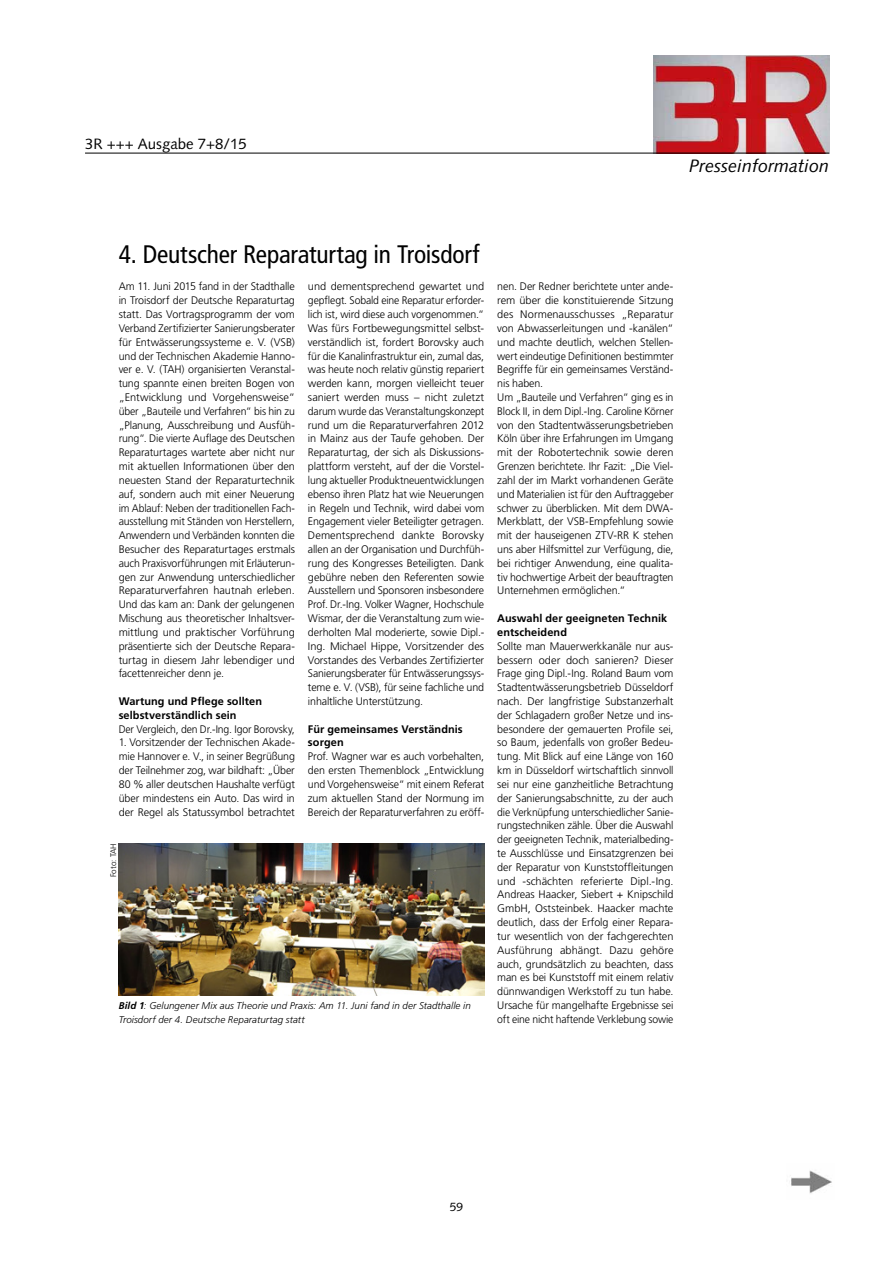
<style>
.page{position:relative;width:893px;height:1263px;background:#fff}
.page>*{position:absolute;margin:0;border:0;box-sizing:border-box;transform-origin:0 0}
.t1{font:condensed 25.35px "Frutiger LT Pro";letter-spacing:-.01em;color:#000}
.t2{font:italic 18px "Syntax LT Std";color:#000}
.t3{font:15px "Syntax LT Std";color:#000}
.t4{font:12px "Syntax LT Std";color:#000}
.t5{font:300 10.95px/13.8px "Frutiger LT Pro";letter-spacing:-.01em;color:#000;text-align:justify}
.t6{font:700 10.95px/13.8px "Frutiger LT Pro";letter-spacing:.01em;color:#000}
.t7{font:300 10.95px "Frutiger LT Pro";letter-spacing:-.01em;color:#000;scale:.96 1}
.t8{font:italic 300 9.75px/13.8px "Frutiger LT Pro";letter-spacing:.005em;color:#000}
.t9{font:300 8.1px "Frutiger LT Pro";color:#000}
.s1{font-weight:700}
</style>
<div class="page">
<img style="left:654px;top:55px;width:175px;height:98px">
<img style="left:791px;top:1170px;width:41px;height:24px">
<hr style="left:85px;top:153px;width:744px;height:1px;background:#000">
<img style="left:119px;top:843px;width:365px;height:152px">
<h3 class="t3" style="left:85px;top:135px;width:163px">3R +++ Ausgabe 7+8/15</h3>
<h2 class="t2" style="left:689px;top:155px;width:142px">Presseinformation</h2>
<h1 class="t1" style="left:119px;top:239px;width:362px">4. Deutscher Reparaturtag in Troisdorf</h1>
<p class="t5" style="left:119px;top:280px;width:178px">Am 11. Juni 2015 fand in der Stadthalle in Troisdorf der Deutsche Reparaturtag statt. Das Vortragsprogramm der vom Verband Zertifizierter Sanierungsberater für Entwässerungssysteme e. V. (VSB) und der Technischen Akademie Hanno&shy;ver e. V. (TAH) organisierten Veranstal&shy;tung spannte einen breiten Bogen von „Entwicklung und Vorgehensweise“ über „Bauteile und Verfahren“ bis hin zu „Planung, Ausschreibung und Ausfüh&shy;rung“. Die vierte Auflage des Deutschen Reparaturtages wartete aber nicht nur mit aktuellen Informationen über den neuesten Stand der Reparaturtechnik auf, sondern auch mit einer Neuerung im Ablauf: Neben der traditionellen Fach&shy;ausstellung mit Ständen von Herstellern, Anwendern und Verbänden konnten die Besucher des Reparaturtages erstmals auch Praxisvorführungen mit Erläuterun&shy;gen zur Anwendung unterschiedlicher Reparaturverfahren hautnah erleben.<br>Und das kam an: Dank der gelungenen Mischung aus theoretischer Inhaltsver&shy;mittlung und praktischer Vorführung präsentierte sich der Deutsche Repara&shy;turtag in diesem Jahr lebendiger und facettenreicher denn je.</p>
<p class="t6" style="left:119px;top:694px;width:145px">Wartung und Pflege sollten selbstverständlich sein</p>
<p class="t7" style="left:119px;top:722px;width:185px">Der Vergleich, den Dr.-Ing. Igor Borovsky,</p>
<p class="t5" style="left:119px;top:736px;width:178px">1. Vorsitzender der Technischen Akade&shy;mie Hannover e. V., in seiner Begrüßung der Teilnehmer zog, war bildhaft: „Über 80 % aller deutschen Haushalte verfügt über mindestens ein Auto. Das wird in der Regel als Statussymbol betrachtet</p>
<p class="t5" style="left:308px;top:280px;width:178px">und dementsprechend gewartet und gepflegt. Sobald eine Reparatur erforder&shy;lich ist, wird diese auch vorgenommen.“ Was fürs Fortbewegungsmittel selbst&shy;verständlich ist, fordert Borovsky auch für die Kanalinfrastruktur ein, zumal das, was heute noch relativ günstig repariert werden kann, morgen vielleicht teuer saniert werden muss – nicht zuletzt darum wurde das Veranstaltungskonzept rund um die Reparaturverfahren 2012 in Mainz aus der Taufe gehoben. Der Reparaturtag, der sich als Diskussions&shy;plattform versteht, auf der die Vorstel&shy;lung aktueller Produktneuentwicklungen ebenso ihren Platz hat wie Neuerungen in Regeln und Technik, wird dabei vom Engagement vieler Beteiligter getragen.<br>Dementsprechend dankte Borovsky allen an der Organisation und Durchfüh&shy;rung des Kongresses Beteiligten. Dank gebühre neben den Referenten sowie Ausstellern und Sponsoren insbesondere Prof. Dr.-Ing. Volker Wagner, Hochschule Wismar, der die Veranstaltung zum wie&shy;derholten Mal moderierte, sowie Dipl.- Ing. Michael Hippe, Vorsitzender des Vorstandes des Verbandes Zertifizierter Sanierungsberater für Entwässerungssys&shy;teme e. V. (VSB), für seine fachliche und inhaltliche Unterstützung.</p>
<p class="t6" style="left:308px;top:722px;width:156px">Für gemeinsames Verständnis sorgen</p>
<p class="t5" style="left:308px;top:750px;width:178px">Prof. Wagner war es auch vorbehalten, den ersten Themenblock „Entwicklung und Vorgehensweise“ mit einem Referat zum aktuellen Stand der Normung im Bereich der Reparaturverfahren zu eröff-</p>
<p class="t9" style="left:109px;top:877px;width:35px;rotate:-90deg">Foto: TAH</p>
<p class="t8" style="left:119px;top:999px;width:354px"><span class="s1">Bild 1</span>: Gelungener Mix aus Theorie und Praxis: Am 11. Juni fand in der Stadthalle in<br>Troisdorf der 4. Deutsche Reparaturtag statt</p>
<p class="t5" style="left:497px;top:280px;width:178px;text-align:left">nen. Der Redner berichtete unter ande&shy;rem über die konstituierende Sitzung des Normenausschusses „Reparatur von Abwasserleitungen und -kanälen“ und machte deutlich, welchen Stellen&shy;wert eindeutige Definitionen bestimmter Begriffe für ein gemeinsames Verständ&shy;nis haben.<br>Um „Bauteile und Verfahren“ ging es in Block II, in dem Dipl.-Ing. Caroline Körner von den Stadtentwässerungsbetrieben Köln über ihre Erfahrungen im Umgang mit der Robotertechnik sowie deren Grenzen berichtete. Ihr Fazit: „Die Viel&shy;zahl der im Markt vorhandenen Geräte und Materialien ist für den Auftraggeber schwer zu überblicken. Mit dem DWA-Merkblatt, der VSB-Empfehlung sowie mit der hauseigenen ZTV-RR K stehen uns aber Hilfsmittel zur Verfügung, die, bei richtiger Anwendung, eine qualita&shy;tiv hochwertige Arbeit der beauftragten Unternehmen ermöglichen.“</p>
<p class="t6" style="left:497px;top:611px;width:171px">Auswahl der geeigneten Technik entscheidend</p>
<p class="t5" style="left:497px;top:639px;width:178px">Sollte man Mauerwerkkanäle nur aus&shy;bessern oder doch sanieren? Dieser Frage ging Dipl.-Ing. Roland Baum vom Stadtentwässerungsbetrieb Düsseldorf nach. Der langfristige Substanzerhalt der Schlagadern großer Netze und ins&shy;besondere der gemauerten Profile sei, so Baum, jedenfalls von großer Bedeu&shy;tung. Mit Blick auf eine Länge von 160 km in Düsseldorf wirtschaftlich sinnvoll sei nur eine ganzheitliche Betrachtung der Sanierungsabschnitte, zu der auch die Verknüpfung unterschiedlicher Sanie&shy;rungstechniken zähle. Über die Auswahl der geeigneten Technik, materialbeding&shy;te Ausschlüsse und Einsatzgrenzen bei der Reparatur von Kunststoffleitungen und -schächten referierte Dipl.-Ing.<br>Andreas Haacker, Siebert + Knipschild GmbH, Oststeinbek. Haacker machte deutlich, dass der Erfolg einer Repara&shy;tur wesentlich von der fachgerechten Ausführung abhängt. Dazu gehöre auch, grundsätzlich zu beachten, dass man es bei Kunststoff mit einem relativ dünnwandigen Werkstoff zu tun habe.<br>Ursache für mangelhafte Ergebnisse sei oft eine nicht haftende Verklebung sowie</p>
<p class="t4" style="left:450px;top:1200px;width:15px">59</p>
</div>
